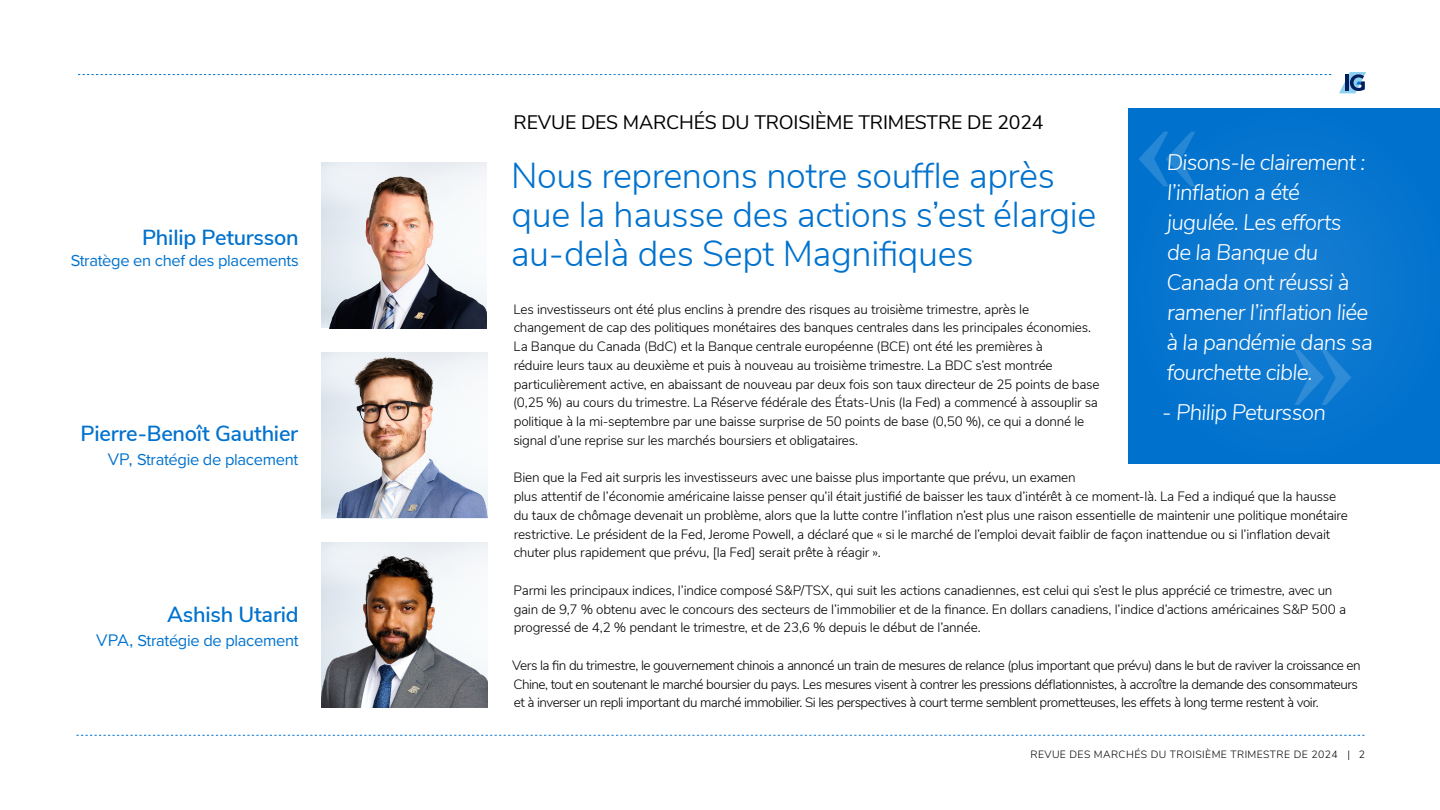
<style>
.page{position:relative;width:1440px;height:810px;background:#fff}
.page>*{position:absolute;margin:0;border:0;box-sizing:border-box;transform-origin:0 0}
.t1{font:300 36px/39px "Nunito Sans";letter-spacing:-.01em;color:#0072ce}
.pullquote_reverse{font:italic 300 22.5px/30px "Nunito Sans";letter-spacing:-.03em;color:#fff}
.IG_Main_head{font:600 21.75px "Nunito Sans";letter-spacing:-.01em;color:#0072ce}
.intro_copy{font:19.5px "Nunito Sans";letter-spacing:-.01em;color:#000}
.IG_Main_head-2{font:16.5px "Proxima Nova";letter-spacing:-.02em;color:#0072ce}
.GOOD_body_copy{font:300 13.5px/18.8px "Nunito Sans";letter-spacing:-.02em;color:#000}
.GOOD_body_copy-2{font:300 13.5px/18.8px "Nunito Sans";letter-spacing:-.04em;color:#000}
.t2{font:300 10.5px "Nunito Sans";letter-spacing:.04em;color:#000}
.s1{font-family:"Nunito Sans"}
</style>
<div class="page">
<svg style="left:76px;top:735px;width:1289px;height:1px"></svg>
<svg style="left:78px;top:74px;width:1253px;height:1px"></svg>
<svg style="left:1339px;top:72px;width:27px;height:21px"></svg>
<hr style="left:1345px;top:74px;width:4px;height:17px;background:#001e60">
<div style="left:1128px;top:108px;width:312px;height:356px;background:#0072ce"></div>
<img style="left:321px;top:170px;width:166px;height:158px">
<img style="left:322px;top:542px;width:166px;height:166px">
<img style="left:322px;top:549px;width:165px;height:159px">
<img style="left:321px;top:353px;width:166px;height:165px">
<svg style="left:1139px;top:132px;width:56px;height:54px"></svg>
<svg style="left:1295px;top:350px;width:57px;height:55px"></svg>
<p class="IG_Main_head" style="left:142px;top:222px;width:158px">Philip Petursson</p>
<p class="IG_Main_head-2" style="left:71px;top:248px;width:230px">Stratège en chef des placements</p>
<p class="IG_Main_head" style="left:81px;top:417px;width:219px">Pierre-Benoît Gauthier</p>
<p class="IG_Main_head-2" style="left:108px;top:447px;width:192px"><span class="s1">VP,</span> Stratégie de placement</p>
<p class="IG_Main_head" style="left:167px;top:598px;width:133px">Ashish Utarid</p>
<p class="IG_Main_head-2" style="left:96px;top:628px;width:204px"><span class="s1">VPA,</span> Stratégie de placement</p>
<p class="intro_copy" style="left:514px;top:108px;width:531px">REVUE DES MARCHÉS DU TROISIÈME TRIMESTRE DE 2024</p>
<p class="pullquote_reverse" style="left:1166px;top:146px;width:208px">Disons-le clairement : l’inflation a été jugulée. Les efforts<br>de la Banque du<br>Canada ont réussi à ramener l’inflation liée à la pandémie dans sa fourchette cible.</p>
<p class="pullquote_reverse" style="left:1162px;top:396px;width:165px">- Philip Petursson</p>
<h1 class="t1" style="left:511px;top:154px;width:587px">Nous reprenons notre souffle après que la hausse des actions s’est élargie au-delà des Sept Magnifiques</h1>
<p class="GOOD_body_copy" style="left:513px;top:299px;width:588px">Les investisseurs ont été plus enclins à prendre des risques au troisième trimestre, après le changement de cap des politiques monétaires des banques centrales dans les principales économies.<br>La Banque du Canada (BdC) et la Banque centrale européenne (BCE) ont été les premières à<br>réduire leurs taux au deuxième et puis à nouveau au troisième trimestre. La BDC s’est montrée particulièrement active, en abaissant de nouveau par deux fois son taux directeur de 25 points de base (0,25 %) au cours du trimestre. La Réserve fédérale des États-Unis (la Fed) a commencé à assouplir sa politique à la mi-septembre par une baisse surprise de 50 points de base (0,50 %), ce qui a donné le signal d’une reprise sur les marchés boursiers et obligataires.</p>
<p class="GOOD_body_copy" style="left:514px;top:467px;width:836px">Bien que la Fed ait surpris les investisseurs avec une baisse plus importante que prévu, un examen<br>plus attentif de l’économie américaine laisse penser qu’il était justifié de baisser les taux d’intérêt à ce moment-là. La Fed a indiqué que la hausse du taux de chômage devenait un problème, alors que la lutte contre l’inflation n’est plus une raison essentielle de maintenir une politique monétaire restrictive. Le président de la Fed, Jerome Powell, a déclaré que « si le marché de l’emploi devait faiblir de façon inattendue ou si l’inflation devait chuter plus rapidement que prévu, [la Fed] serait prête à réagir ».</p>
<p class="GOOD_body_copy" style="left:514px;top:580px;width:834px">Parmi les principaux indices, l’indice composé S&amp;P/TSX, qui suit les actions canadiennes, est celui qui s’est le plus apprécié ce trimestre, avec un gain de 9,7 % obtenu avec le concours des secteurs de l’immobilier et de la finance. En dollars canadiens, l’indice d’actions américaines S&amp;P 500 a progressé de 4,2 % pendant le trimestre, et de 23,6 % depuis le début de l’année.</p>
<p class="GOOD_body_copy-2" style="left:512px;top:655px;width:850px">Vers la fin du trimestre, le gouvernement chinois a annoncé un train de mesures de relance (plus important que prévu) dans le but de raviver la croissance en<br>Chine, tout en soutenant le marché boursier du pays. Les mesures visent à contrer les pressions déflationnistes, à accroître la demande des consommateurs et à inverser un repli important du marché immobilier. Si les perspectives à court terme semblent prometteuses, les effets à long terme restent à voir.</p>
<p class="t2" style="left:1030px;top:746px;width:336px">REVUE DES MARCHÉS DU TROISIÈME TRIMESTRE DE 2024 | 2</p>
</div>
